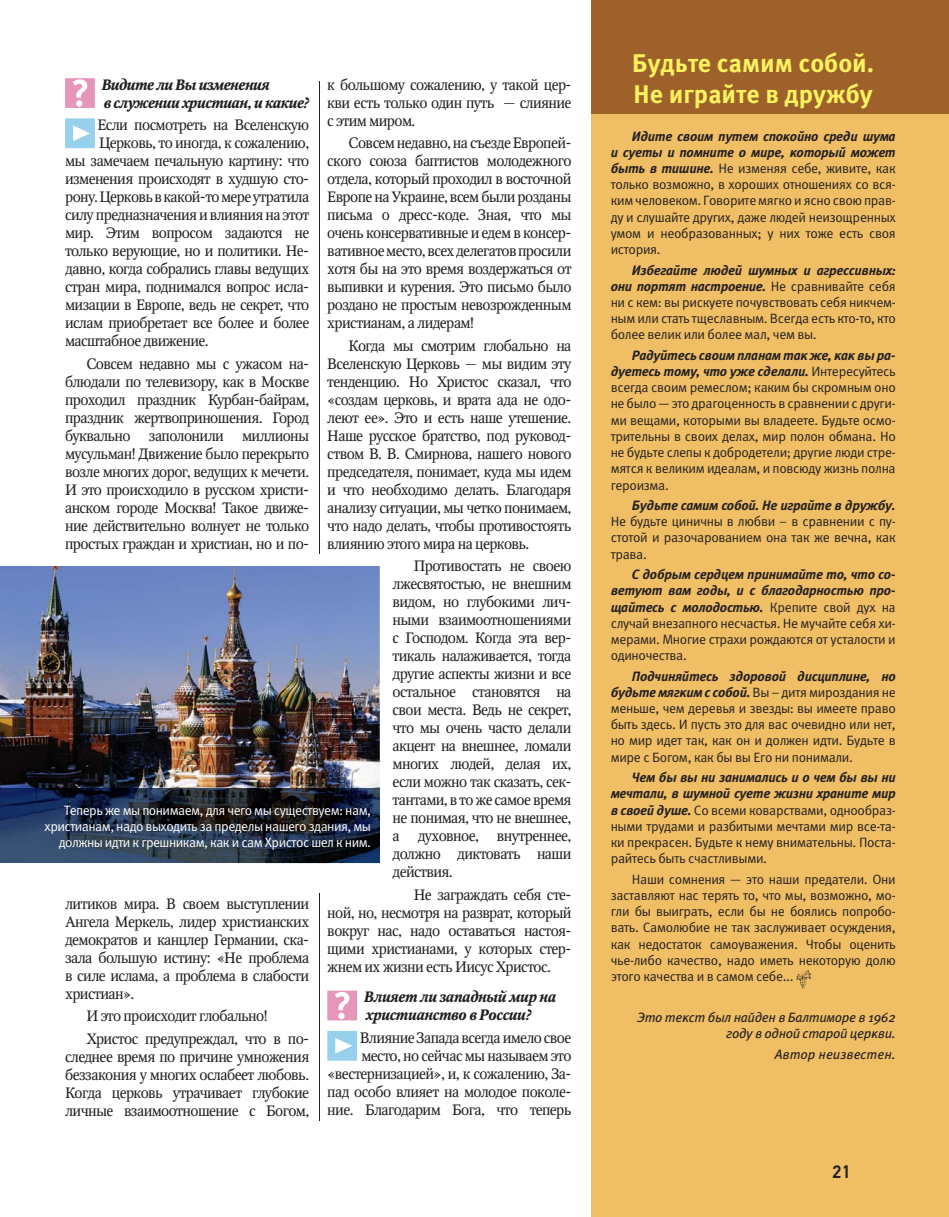
<style>
.page{position:relative;width:949px;height:1217px;background:#fff}
.page>*{position:absolute;margin:0;border:0;box-sizing:border-box;transform-origin:0 0}
.t1{font:700 25.5px/30.6px "Meta Pro";color:#fff460}
.t2{font:500 18px "PF Din Text Pro";color:#231f20}
.t3{font:15px/18px "Octava C";letter-spacing:-.04em;color:#231f20;text-align:justify}
.t4{font:italic 700 15px/18px "Octava C";letter-spacing:-.05em;color:#231f20}
.t5{font:13.5px/16.2px "Meta Pro";letter-spacing:-.025em;color:#231f20;text-align:justify}
.t6{font:13.5px/16.2px "Meta Pro";letter-spacing:-.04em;color:#fff;text-align:right}
.t7{font:italic 13.5px/16.2px "Meta Pro";letter-spacing:-.025em;color:#231f20;text-align:right}
.t8{font:italic 700 13.5px "Meta Pro";letter-spacing:-.025em;color:#231f20}
.t9{font:italic 13.5px "Meta Pro";color:#231f20}
.s1{font-weight:700;font-style:italic}
</style>
<div class="page">
<div style="left:591px;top:0;width:357px;height:1216px;background:#efbe65"></div>
<div style="left:591px;top:0;width:357px;height:113px;background:#9f612a"></div>
<hr style="left:319px;top:893px;width:1px;height:227px;background:#231f20">
<hr style="left:319px;top:81px;width:1px;height:472px;background:#231f20">
<svg style="left:796px;top:970px;width:15px;height:18px"></svg>
<svg style="left:65px;top:78px;width:30px;height:30px"></svg>
<svg style="left:65px;top:118px;width:30px;height:30px"></svg>
<svg style="left:327px;top:990px;width:30px;height:30px"></svg>
<svg style="left:327px;top:1030px;width:30px;height:30px"></svg>
<img style="left:0;top:566px;width:379px;height:222px">
<img style="left:0;top:788px;width:379px;height:74px">
<p class="t3" style="left:327px;top:77px;width:246px">к большому сожалению, у такой цер&shy;кви есть только один путь — слияние с этим миром.</p>
<p class="t3" style="left:327px;top:136px;width:246px;text-indent:21px">Совсем недавно, на съезде Европей&shy;ского союза баптистов молодежного отдела, который проходил в восточной Европе на Украине, всем были розданы письма о дресс-коде. Зная, что мы очень консервативные и едем в консер&shy;вативное место, всех делегатов просили хотя бы на это время воздержаться от выпивки и курения. Это письмо было роздано не простым невозрожденным христианам, а лидерам!</p>
<p class="t3" style="left:327px;top:338px;width:246px;text-indent:21px">Когда мы смотрим глобально на Вселенскую Церковь — мы видим эту тенденцию. Но Христос сказал, что «создам церковь, и врата ада не одо&shy;леют ее». Это и есть наше утешение.<br>Наше русское братство, под руковод&shy;ством В. В. Смирнова, нашего нового председателя, понимает, куда мы идем и что необходимо делать. Благодаря анализу ситуации, мы четко понимаем, что надо делать, чтобы противостоять влиянию этого мира на церковь.</p>
<p class="t3" style="left:392px;top:558px;width:180px;text-indent:21px">Противостать не своею лжесвятостью, не внешним видом, но глубокими лич&shy;ными взаимоотношениями с Господом. Когда эта вер&shy;тикаль налаживается, тогда другие аспекты жизни и все остальное становятся на свои места. Ведь не секрет, что мы очень часто делали акцент на внешнее, ломали многих людей, делая их, если можно так сказать, сек&shy;тантами, в то же самое время не понимая, что не внешнее, а духовное, внутреннее, должно диктовать наши действия.</p>
<p class="t3" style="left:327px;top:886px;width:246px;text-indent:86px">Не заграждать себя сте&shy;ной, но, несмотря на разврат, который вокруг нас, надо оставаться настоя&shy;щими христианами, у которых стер&shy;жнем их жизни есть Иисус Христос.</p>
<p class="t4" style="left:364px;top:989px;width:194px">Влияет ли западный мир на христианство в России?</p>
<p class="t3" style="left:327px;top:1029px;width:245px;text-align:right">Влияние Запада всегда имело свое место, но сейчас мы называем это «вестернизацией», и, к сожалению, За&shy;пад особо влияет на молодое поколе&shy;ние. Благодарим Бога, что теперь</p>
<p class="t4" style="left:101px;top:77px;width:209px">Видите ли Вы изменения<br>в служении христиан, и какие?</p>
<p class="t3" style="left:97px;top:118px;width:213px">Если посмотреть на Вселенскую</p>
<p class="t3" style="left:99px;top:136px;width:211px">Церковь, то иногда, к сожалению,</p>
<p class="t3" style="left:65px;top:154px;width:245px">мы замечаем печальную картину: что</p>
<p class="t3" style="left:65px;top:172px;width:245px">изменения происходят в худшую сто-</p>
<p class="t3" style="left:65px;top:190px;width:245px">рону. Церковь в какой-то мере утратила</p>
<p class="t3" style="left:65px;top:208px;width:245px">силу предназначения и влияния на этот</p>
<p class="t3" style="left:65px;top:226px;width:246px">мир. Этим вопросом задаются не</p>
<p class="t3" style="left:65px;top:244px;width:245px">только верующие, но и политики. Не-</p>
<p class="t3" style="left:65px;top:262px;width:245px">давно, когда собрались главы ведущих</p>
<p class="t3" style="left:65px;top:280px;width:245px">стран мира, поднимался вопрос исла-</p>
<p class="t3" style="left:65px;top:298px;width:245px">мизации в Европе, ведь не секрет, что</p>
<p class="t3" style="left:65px;top:316px;width:245px">ислам приобретает все более и более</p>
<p class="t3" style="left:65px;top:334px;width:145px">масштабное движение.</p>
<p class="t3" style="left:65px;top:356px;width:245px;text-indent:21px">Совсем недавно мы с ужасом на&shy;блюдали по телевизору, как в Москве проходил праздник Курбан-байрам, праздник жертвоприношения. Город буквально заполонили миллионы мусульман! Движение было перекрыто возле многих дорог, ведущих к мечети.<br>И это происходило в русском христи&shy;анском городе Москва! Такое движе&shy;ние действительно волнует не только простых граждан и христиан, но и по-</p>
<p class="t6" style="left:45px;top:803px;width:328px">Теперь же мы понимаем, для чего мы существуем: нам, христианам, надо выходить за пределы нашего здания, мы должны идти к грешникам, как и сам Христос шел к ним.</p>
<p class="t3" style="left:65px;top:896px;width:245px">литиков мира. В своем выступлении Ангела Меркель, лидер христианских демократов и канцлер Германии, ска&shy;зала большую истину: «Не проблема в силе ислама, а проблема в слабости христиан».</p>
<p class="t3" style="left:86px;top:1006px;width:224px;line-height:22.2px">И это происходит глобально!<br>Христос предупреждал, что в по-</p>
<p class="t3" style="left:65px;top:1048px;width:246px">следнее время по причине умножения беззакония у многих ослабеет любовь.<br>Когда церковь утрачивает глубокие личные взаимоотношение с Богом,</p>
<h1 class="t1" style="left:632px;top:51px;width:243px">Будьте самим собой.<br>Не играйте в дружбу</h1>
<p class="t5" style="left:610px;top:129px;width:286px;text-indent:21px"><span class="s1">Идите своим путем спокойно среди шума и суеты и помните о мире, который может быть в тишине.</span> Не изменяя себе, живите, как только возможно, в хороших отношениях со вся&shy;ким человеком. Говорите мягко и ясно свою прав&shy;ду и слушайте других, даже людей неизощренных умом и необразованных; у них тоже есть своя история.</p>
<p class="t5" style="left:610px;top:263px;width:286px;text-indent:21px"><span class="s1">Избегайте людей шумных и агрессивных: они портят настроение.</span> Не сравнивайте себя ни с кем: вы рискуете почувствовать себя никчем&shy;ным или стать тщеславным. Всегда есть кто-то, кто более велик или более мал, чем вы.</p>
<p class="t5" style="left:610px;top:348px;width:286px;text-indent:21px"><span class="s1">Радуйтесь своим планам так же, как вы ра&shy;дуетесь тому, что уже сделали.</span> Интересуйтесь всегда своим ремеслом; каким бы скромным оно не было — это драгоценность в сравнении с други&shy;ми вещами, которыми вы владеете. Будьте осмо&shy;трительны в своих делах, мир полон обмана. Но не будьте слепы к добродетели; другие люди стре&shy;мятся к великим идеалам, и повсюду жизнь полна героизма.</p>
<p class="t8" style="left:631px;top:500px;width:265px">Будьте самим собой. Не играйте в дружбу.</p>
<p class="t5" style="left:610px;top:515px;width:286px">Не будьте циничны в любви – в сравнении с пу&shy;стотой и разочарованием она так же вечна, как трава.</p>
<p class="t5" style="left:610px;top:567px;width:286px;text-indent:21px"><span class="s1">С добрым сердцем принимайте то, что со&shy;ветуют вам годы, и с благодарностью про&shy;щайтесь с молодостью.</span> Крепите свой дух на случай внезапного несчастья. Не мучайте себя хи&shy;мерами. Многие страхи рождаются от усталости и одиночества.</p>
<p class="t5" style="left:610px;top:669px;width:286px;text-indent:21px"><span class="s1">Подчиняйтесь здоровой дисциплине, но будьте мягким с собой.</span> Вы – дитя мироздания не меньше, чем деревья и звезды: вы имеете право быть здесь. И пусть это для вас очевидно или нет, но мир идет так, как он и должен идти. Будьте в мире с Богом, как бы вы Его ни понимали.</p>
<p class="t5" style="left:610px;top:770px;width:286px;text-indent:21px"><span class="s1">Чем бы вы ни занимались и о чем бы вы ни мечтали, в шумной суете жизни храните мир в своей душе.</span> Со всеми коварствами, однообраз&shy;ными трудами и разбитыми мечтами мир все-та&shy;ки прекрасен. Будьте к нему внимательны. Поста&shy;райтесь быть счастливыми.</p>
<p class="t5" style="left:610px;top:872px;width:286px;text-indent:21px">Наши сомнения — это наши предатели. Они заставляют нас терять то, что мы, возможно, мо&shy;гли бы выиграть, если бы не боялись попробо&shy;вать. Самолюбие не так заслуживает осуждения, как недостаток самоуважения. Чтобы оценить чье-либо качество, надо иметь некоторую долю этого качества и в самом себе...</p>
<p class="t7" style="left:637px;top:1010px;width:260px">Это текст был найден в Балтиморе в 1962 году в одной старой церкви.</p>
<p class="t9" style="left:774px;top:1048px;width:122px">Автор неизвестен.</p>
<p class="t2" style="left:831px;top:1164px;width:20px">21</p>
</div>
